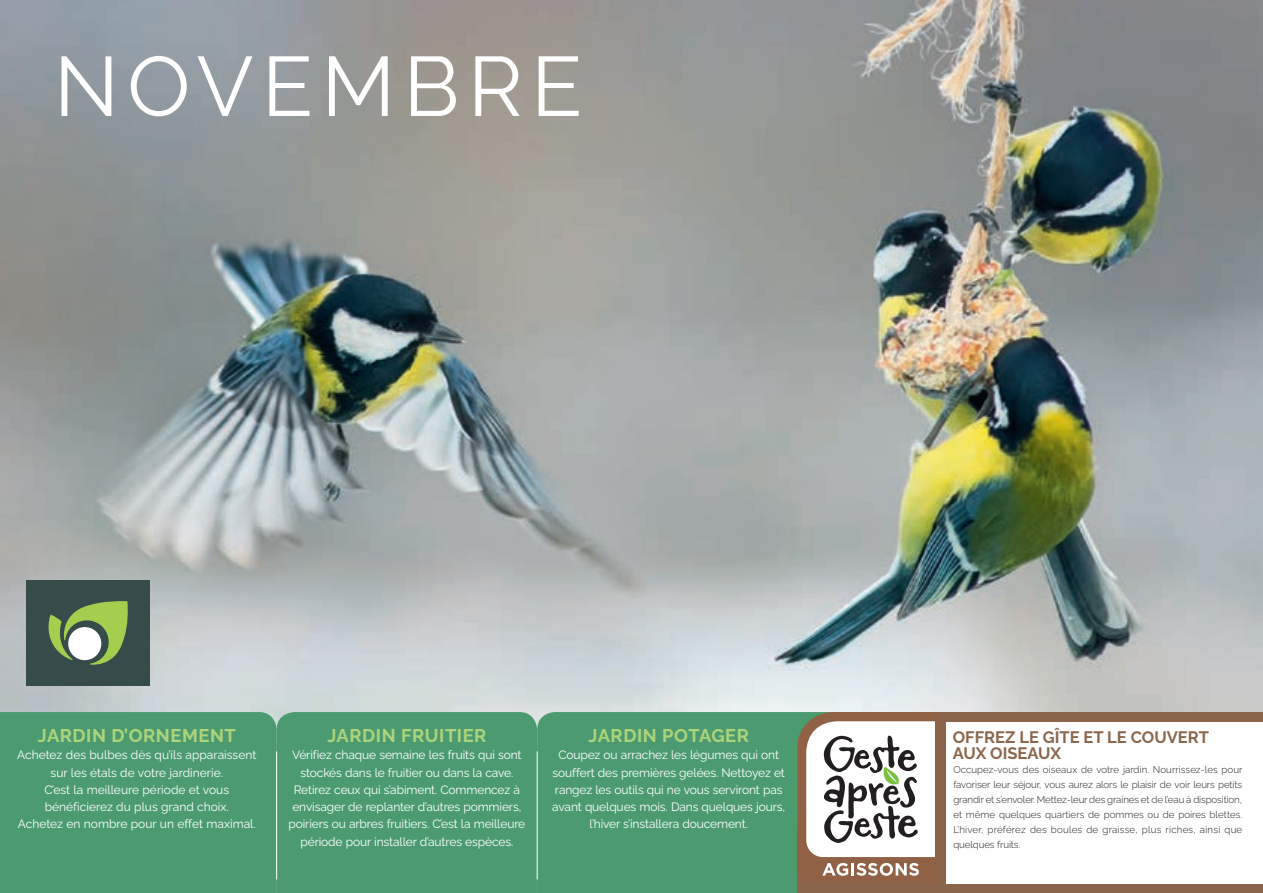
<style>
.page{position:relative;width:1263px;height:893px;background:#fff}
.page>*{position:absolute;margin:0;border:0;box-sizing:border-box;transform-origin:0 0}
.t1{font:84px "Raleway";letter-spacing:.1em;color:#fff}
.t2{font:700 18.3px "Raleway";letter-spacing:.03em;color:#aed47b}
.t3{font:700 16.5px/16.5px "Raleway";color:#8a664c}
.t4{font:12px/17.2px "Raleway";letter-spacing:-.01em;color:#fff;text-align:center}
.t5{font:300 9.75px/15px "Raleway";letter-spacing:.02em;color:#231f20;text-align:justify}
</style>
<div class="page">
<img style="left:0;top:0;width:1263px;height:712px">
<div style="left:0;top:712px;width:277px;height:181px;background:#4c9b70"></div>
<div style="left:277px;top:712px;width:260px;height:181px;background:#4c9b70"></div>
<div style="left:537px;top:712px;width:260px;height:181px;background:#4c9b70"></div>
<hr style="left:276px;top:751px;width:1px;height:128px;background:#fff">
<hr style="left:537px;top:751px;width:1px;height:128px;background:#fff">
<div style="left:933px;top:712px;width:330px;height:171px;background:#8a654b"></div>
<div style="left:797px;top:827px;width:466px;height:66px;background:#8a654b"></div>
<div style="left:946px;top:722px;width:317px;height:161px;background:#fff"></div>
<svg style="left:797px;top:712px;width:138px;height:164px"></svg>
<hr style="left:935px;top:712px;width:3px;height:171px;background:#906144">
<div style="left:26px;top:580px;width:124px;height:106px;background:#364c4a"></div>
<svg style="left:48px;top:601px;width:80px;height:64px"></svg>
<h1 class="t1" style="left:54px;top:20px;width:530px">NOVEMBRE</h1>
<h2 class="t2" style="left:38px;top:721px;width:200px">JARDIN D’ORNEMENT</h2>
<p class="t4" style="left:17px;top:745px;width:241px">Achetez des bulbes dès qu’ils apparaissent sur les étals de votre jardinerie.<br>C’est la meilleure période et vous bénéficierez du plus grand choix.<br>Achetez en nombre pour un effet maximal.</p>
<h2 class="t2" style="left:327px;top:721px;width:161px">JARDIN FRUITIER</h2>
<p class="t4" style="left:288px;top:745px;width:238px">Vérifiez chaque semaine les fruits qui sont stockés dans le fruitier ou dans la cave.<br>Retirez ceux qui s’abiment. Commencez à envisager de replanter d’autres pommiers, poiriers ou arbres fruitiers. C’est la meilleure période pour installer d’autres espèces.</p>
<h2 class="t2" style="left:588px;top:721px;width:162px">JARDIN POTAGER</h2>
<p class="t4" style="left:552px;top:745px;width:234px">Coupez ou arrachez les légumes qui ont souffert des premières gelées. Nettoyez et rangez les outils qui ne vous serviront pas avant quelques mois. Dans quelques jours, l’hiver s’installera doucement.</p>
<h3 class="t3" style="left:953px;top:727px;width:258px">OFFREZ LE GÎTE ET LE COUVERT<br>AUX OISEAUX</h3>
<p class="t5" style="left:953px;top:761px;width:291px">Occupez-vous des oiseaux de votre jardin. Nourrissez-les pour favoriser leur séjour, vous aurez alors le plaisir de voir leurs petits grandir et s’envoler. Mettez-leur des graines et de l’eau à disposition, et même quelques quartiers de pommes ou de poires blettes.<br>L’hiver, préférez des boules de graisse, plus riches, ainsi que quelques fruits.</p>
</div>
